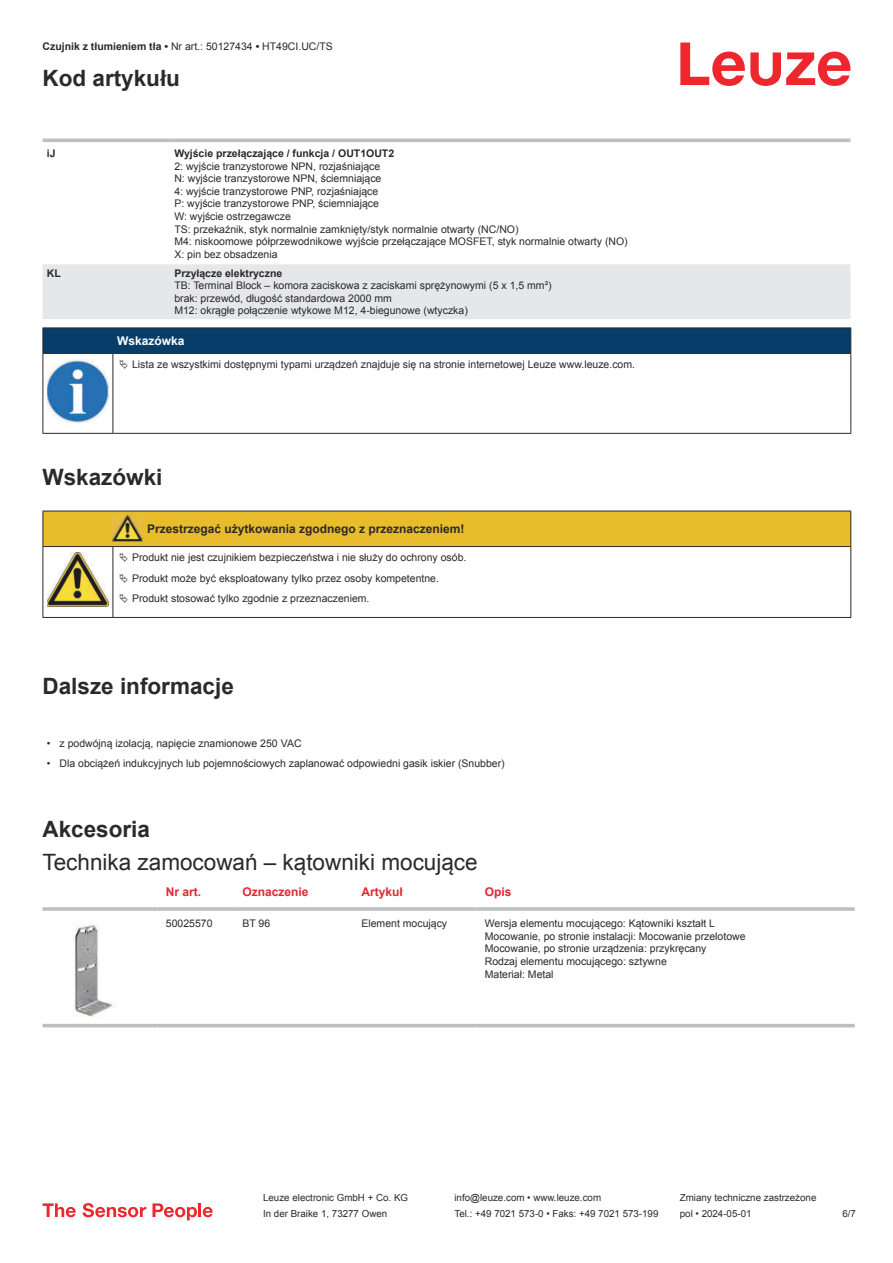
<style>
.page{position:relative;width:893px;height:1263px;background:#fff}
.page>*{position:absolute;margin:0;border:0;box-sizing:border-box;transform-origin:0 0}
.t1{font:700 22.5px "Arial";color:#2b292a}
.t2{font:22.5px "Arial";color:#2b292a}
.t3{font:700 12px "Arial";color:#2b292a}
.t4{font:700 12px "Arial";color:#db2a30}
.t5{font:700 12px "Arial";color:#fff}
.t6{font:10.5px/12.6px "Arial";color:#2b292a}
.t7{font:700 10.5px "Arial";color:#2b292a}
.t8{font:9.75px "Arial";color:#2b292a}
.s1{font-weight:700}
</style>
<div class="page">
<svg style="left:680px;top:43px;width:170px;height:43px"></svg>
<svg style="left:43px;top:138px;width:807px;height:1px"></svg>
<div style="left:43px;top:264px;width:807px;height:55px;background:#e6e7e9"></div>
<hr style="left:43px;top:139px;width:127px;height:3px;background:#bdbfc1">
<hr style="left:170px;top:139px;width:680px;height:3px;background:#bdbfc1">
<svg style="left:43px;top:1023px;width:812px;height:5px;fill:#eff0f0"></svg>
<hr style="left:43px;top:907px;width:114px;height:4px;background:#bdbfc1">
<hr style="left:157px;top:907px;width:77px;height:4px;background:#c8cacc">
<hr style="left:234px;top:907px;width:119px;height:4px;background:#c3c5c7">
<hr style="left:353px;top:907px;width:123px;height:4px;background:#bdbfc1">
<hr style="left:476px;top:907px;width:379px;height:4px;background:#c8cacc">
<hr style="left:43px;top:1024px;width:114px;height:3px;background:#bdbfc1">
<hr style="left:157px;top:1024px;width:77px;height:3px;background:#bdbfc1">
<hr style="left:234px;top:1024px;width:119px;height:3px;background:#bdbfc1">
<hr style="left:353px;top:1024px;width:123px;height:3px;background:#bdbfc1">
<hr style="left:476px;top:1024px;width:379px;height:3px;background:#bdbfc1">
<img style="left:73px;top:924px;width:44px;height:93px">
<svg style="left:43px;top:1203px;width:33px;height:14px"></svg>
<svg style="left:83px;top:1203px;width:63px;height:14px"></svg>
<svg style="left:153px;top:1203px;width:44px;height:17px"></svg>
<hr style="left:198px;top:1203px;width:3px;height:14px;background:#ed272d">
<svg style="left:203px;top:1207px;width:10px;height:10px"></svg>
<svg style="left:44px;top:354px;width:806px;height:79px"></svg>
<hr style="left:43px;top:353px;width:70px;height:1px;background:#2b292a">
<div style="left:43px;top:328px;width:808px;height:25px;background:#063d69"></div>
<hr style="left:113px;top:353px;width:738px;height:1px;background:#2b292a">
<hr style="left:43px;top:354px;width:1px;height:75px;background:#2b292a">
<hr style="left:113px;top:354px;width:1px;height:75px;background:#2b292a">
<hr style="left:850px;top:354px;width:1px;height:75px;background:#2b292a">
<hr style="left:43px;top:433px;width:70px;height:1px;background:#2b292a">
<hr style="left:113px;top:433px;width:738px;height:1px;background:#2b292a">
<img style="left:47px;top:360px;width:61px;height:63px">
<div style="left:115px;top:354px;width:734px;height:21px;background:#fff"></div>
<hr style="left:43px;top:617px;width:70px;height:1px;background:#2b292a">
<hr style="left:113px;top:617px;width:30px;height:1px;background:#2b292a">
<hr style="left:143px;top:617px;width:708px;height:1px;background:#2b292a">
<svg style="left:43px;top:511px;width:808px;height:106px"></svg>
<p class="t6" style="left:43px;top:41px;width:292px"><span class="s1">Czujnik z tłumieniem tła •</span> Nr art.: 50127434 <span class="s1">•</span> HT49CI.UC/TS</p>
<h1 class="t1" style="left:43px;top:63px;width:139px">Kod artykułu</h1>
<p class="t7" style="left:47px;top:146px;width:10px">iJ</p>
<p class="t7" style="left:174px;top:146px;width:221px">Wyjście przełączające / funkcja / OUT1OUT2</p>
<p class="t6" style="left:174px;top:160px;width:455px">2: wyjście tranzystorowe NPN, rozjaśniające<br>N: wyjście tranzystorowe NPN, ściemniające<br>4: wyjście tranzystorowe PNP, rozjaśniające<br>P: wyjście tranzystorowe PNP, ściemniające<br>W: wyjście ostrzegawcze<br>TS: przekaźnik, styk normalnie zamknięty/styk normalnie otwarty (NC/NO)<br>M4: niskoomowe półprzewodnikowe wyjście przełączające MOSFET, styk normalnie otwarty (NO)<br>X: pin bez obsadzenia</p>
<p class="t7" style="left:47px;top:269px;width:15px">KL</p>
<p class="t7" style="left:174px;top:265px;width:109px">Przyłącze elektryczne</p>
<p class="t6" style="left:174px;top:279px;width:379px">TB: Terminal Block – komora zaciskowa z zaciskami sprężynowymi (5 x 1,5 mm²) brak: przewód, długość standardowa 2000 mm<br>M12: okrągłe połączenie wtykowe M12, 4-biegunowe (wtyczka)</p>
<p class="t5" style="left:117px;top:332px;width:69px">Wskazówka</p>
<p class="t6" style="left:132px;top:358px;width:505px">Lista ze wszystkimi dostępnymi typami urządzeń znajduje się na stronie internetowej Leuze www.leuze.com.</p>
<h1 class="t1" style="left:43px;top:461px;width:122px">Wskazówki</h1>
<p class="t3" style="left:147px;top:520px;width:319px">Przestrzegać użytkowania zgodnego z przeznaczeniem!</p>
<p class="t6" style="left:132px;top:547px;width:336px;line-height:20.2px">Produkt nie jest czujnikiem bezpieczeństwa i nie służy do ochrony osób.<br>Produkt może być eksploatowany tylko przez osoby kompetentne.<br>Produkt stosować tylko zgodnie z przeznaczeniem.</p>
<h1 class="t1" style="left:43px;top:670px;width:193px">Dalsze informacje</h1>
<p class="t6" style="left:47px;top:737px;width:256px">• z podwójną izolacją, napięcie znamionowe 250 VAC</p>
<p class="t6" style="left:47px;top:757px;width:459px">• Dla obciążeń indukcyjnych lub pojemnościowych zaplanować odpowiedni gasik iskier (Snubber)</p>
<h1 class="t1" style="left:43px;top:813px;width:109px">Akcesoria</h1>
<h1 class="t2" style="left:43px;top:847px;width:437px">Technika zamocowań – kątowniki mocujące</h1>
<p class="t4" style="left:166px;top:884px;width:37px">Nr art.</p>
<p class="t4" style="left:242px;top:888px;width:68px">Oznaczenie</p>
<p class="t4" style="left:361px;top:884px;width:43px">Artykuł</p>
<p class="t4" style="left:485px;top:888px;width:28px">Opis</p>
<p class="t6" style="left:166px;top:918px;width:48px">50025570</p>
<p class="t6" style="left:242px;top:918px;width:29px">BT 96</p>
<p class="t6" style="left:361px;top:917px;width:87px">Element mocujący</p>
<p class="t6" style="left:485px;top:917px;width:262px">Wersja elementu mocującego: Kątowniki kształt L Mocowanie, po stronie instalacji: Mocowanie przelotowe Mocowanie, po stronie urządzenia: przykręcany<br>Rodzaj elementu mocującego: sztywne<br>Materiał: Metal</p>
<p class="t8" style="left:263px;top:1191px;width:146px">Leuze electronic GmbH + Co. KG</p>
<p class="t8" style="left:454px;top:1191px;width:148px">info@leuze.com • www.leuze.com</p>
<p class="t8" style="left:680px;top:1191px;width:138px">Zmiany techniczne zastrzeżone</p>
<p class="t8" style="left:263px;top:1210px;width:126px">In der Braike 1, 73277 Owen</p>
<p class="t8" style="left:454px;top:1207px;width:205px">Tel.: +49 7021 573-0 • Faks: +49 7021 573-199</p>
<p class="t8" style="left:680px;top:1207px;width:73px">pol • 2024-05-01</p>
<p class="t8" style="left:842px;top:1210px;width:15px">6 /7</p>
</div>
